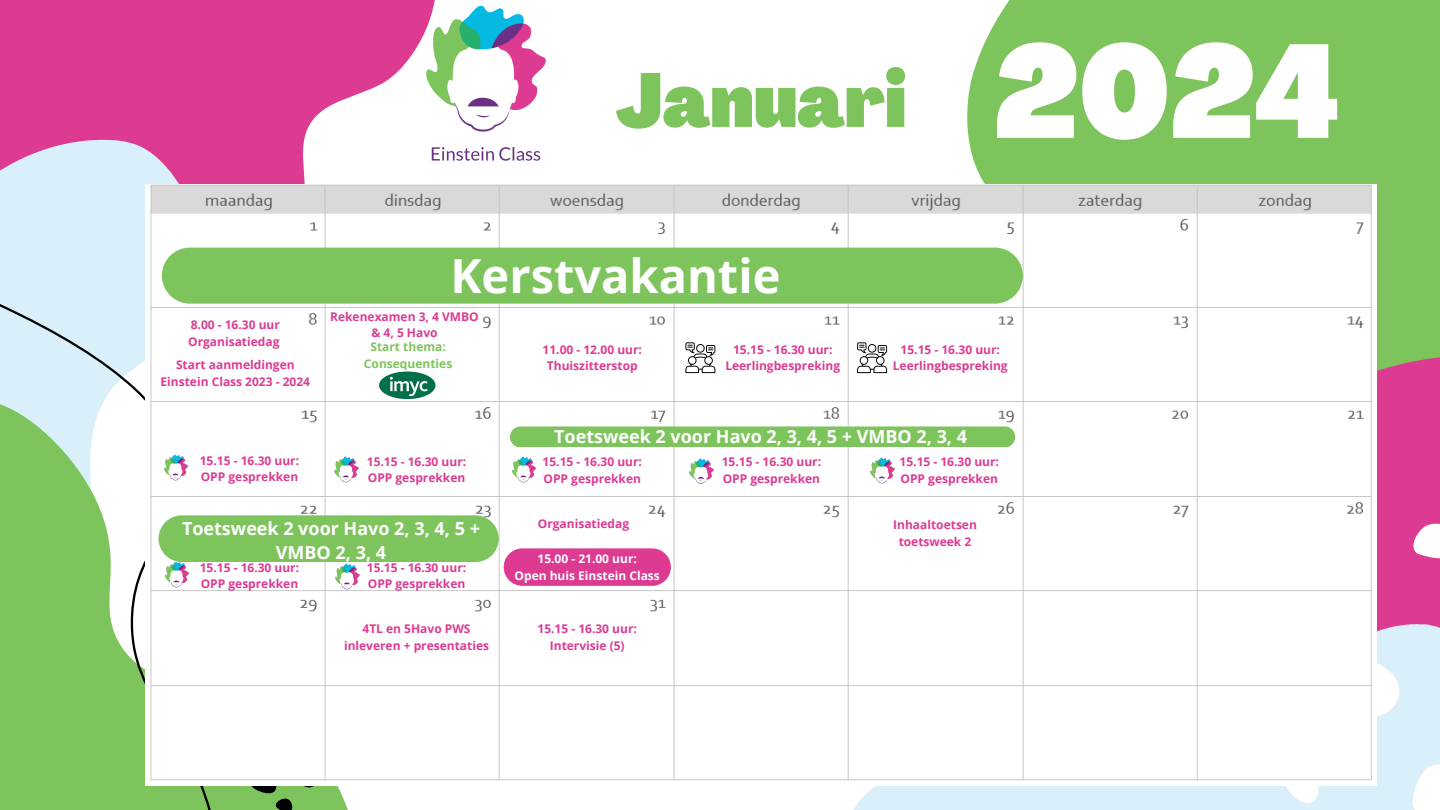
<style>
.page{position:relative;width:1440px;height:810px;background:#fff}
.page>*{position:absolute;margin:0;border:0;box-sizing:border-box;transform-origin:0 0}
.t1{font:900 condensed 130px "Agrandir";color:#fff}
.t2{font:900 condensed 75px "Agrandir";color:#7ec45c}
.t3{font:700 47px "Open Sans";color:#fff}
.t4{font:700 18px/24.8px "Open Sans";color:#fff;text-align:center}
.t5{font:700 12px/16.5px "Open Sans";color:#dd3a92;text-align:center}
.t6{font:700 12px "Open Sans";color:#fff}
.t7{font:700 12px/16.5px "Open Sans";color:#7ec45c;text-align:center}
</style>
<div class="page">
<svg style="left:0;top:0;width:435px;height:184px;fill:#dd3a92"></svg>
<div style="left:967px;top:0;width:473px;height:348px;background:#7ec45c"></div>
<svg style="left:0;top:126px;width:207px;height:178px;background:#d9c9e3"></svg>
<svg style="left:224px;top:786px;width:119px;height:24px;background:#72b054"></svg>
<svg style="left:0;top:304px;width:220px;height:506px;background:#a4d495"></svg>
<img style="left:417px;top:7px;width:129px;height:177px">
<div style="left:1377px;top:348px;width:63px;height:276px;background:#dd3a92"></div>
<div style="left:853px;top:624px;width:587px;height:186px;background:#d9eff9"></div>
<svg style="left:1412px;top:757px;width:28px;height:53px"></svg>
<svg style="left:1376px;top:656px;width:46px;height:89px"></svg>
<svg style="left:1408px;top:519px;width:32px;height:43px"></svg>
<svg style="left:1280px;top:786px;width:40px;height:24px"></svg>
<img style="left:145px;top:184px;width:1231px;height:602px">
<div style="left:162px;top:248px;width:861px;height:56px;background:#7ec45c;border-radius:28px"></div>
<img style="left:379px;top:370px;width:58px;height:29px">
<img style="left:162px;top:455px;width:28px;height:27px">
<img style="left:333px;top:457px;width:28px;height:27px">
<img style="left:510px;top:457px;width:29px;height:27px">
<img style="left:687px;top:458px;width:29px;height:27px">
<img style="left:868px;top:458px;width:29px;height:27px">
<div style="left:510px;top:426px;width:505px;height:21px;background:#7ec45c"></div>
<div style="left:159px;top:515px;width:340px;height:47px;background:#7ec45c"></div>
<img style="left:163px;top:562px;width:28px;height:27px">
<img style="left:334px;top:564px;width:28px;height:27px">
<div style="left:504px;top:548px;width:167px;height:38px;background:#dd3a92;border-radius:19px"></div>
<svg style="left:685px;top:342px;width:30px;height:31px"></svg>
<svg style="left:857px;top:342px;width:30px;height:31px"></svg>
<p class="t2" style="left:615px;top:71px;width:292px">Januari</p>
<p class="t1" style="left:994px;top:40px;width:349px">2024</p>
<p class="t5" style="left:191px;top:316px;width:91px">8.00 - 16.30 uur</p>
<p class="t5" style="left:188px;top:333px;width:93px">Organisatiedag</p>
<p class="t5" style="left:161px;top:356px;width:151px">Start aanmeldingen<br>Einstein Class 2023 - 2024</p>
<p class="t5" style="left:200px;top:452px;width:101px">15.15 - 16.30 uur:</p>
<p class="t5" style="left:201px;top:468px;width:99px">OPP gesprekken</p>
<p class="t3" style="left:450px;top:243px;width:332px">Kerstvakantie</p>
<p class="t5" style="left:330px;top:308px;width:150px">Rekenexamen 3, 4 VMBO &amp; 4, 5 Havo</p>
<p class="t7" style="left:364px;top:338px;width:90px">Start thema:<br>Consequenties</p>
<p class="t5" style="left:543px;top:341px;width:101px">11.00 - 12.00 uur:</p>
<p class="t5" style="left:547px;top:357px;width:92px">Thuiszitterstop</p>
<p class="t5" style="left:725px;top:341px;width:116px">15.15 - 16.30 uur:<br>Leerlingbespreking</p>
<p class="t5" style="left:893px;top:341px;width:116px">15.15 - 16.30 uur:<br>Leerlingbespreking</p>
<p class="t5" style="left:367px;top:453px;width:101px">15.15 - 16.30 uur:</p>
<p class="t5" style="left:368px;top:469px;width:99px">OPP gesprekken</p>
<p class="t4" style="left:554px;top:424px;width:414px">Toetsweek 2 voor Havo 2, 3, 4, 5 + VMBO 2, 3, 4</p>
<p class="t5" style="left:543px;top:454px;width:101px">15.15 - 16.30 uur:</p>
<p class="t5" style="left:544px;top:470px;width:99px">OPP gesprekken</p>
<p class="t5" style="left:722px;top:454px;width:101px">15.15 - 16.30 uur:</p>
<p class="t5" style="left:723px;top:470px;width:99px">OPP gesprekken</p>
<p class="t5" style="left:900px;top:454px;width:101px">15.15 - 16.30 uur:</p>
<p class="t5" style="left:901px;top:470px;width:99px">OPP gesprekken</p>
<p class="t4" style="left:182px;top:515px;width:299px">Toetsweek 2 voor Havo 2, 3, 4, 5 +<br>VMBO 2, 3, 4</p>
<p class="t5" style="left:200px;top:559px;width:101px">15.15 - 16.30 uur:</p>
<p class="t5" style="left:201px;top:575px;width:99px">OPP gesprekken</p>
<p class="t5" style="left:367px;top:559px;width:101px">15.15 - 16.30 uur:</p>
<p class="t5" style="left:368px;top:575px;width:99px">OPP gesprekken</p>
<p class="t5" style="left:538px;top:515px;width:93px">Organisatiedag</p>
<p class="t6" style="left:538px;top:551px;width:101px">15.00 - 21.00 uur:</p>
<p class="t6" style="left:515px;top:567px;width:147px">Open huis Einstein Class</p>
<p class="t5" style="left:344px;top:620px;width:147px">4TL en 5Havo PWS inleveren + presentaties</p>
<p class="t5" style="left:538px;top:620px;width:101px">15.15 - 16.30 uur:</p>
<p class="t5" style="left:550px;top:637px;width:76px">Intervisie (5)</p>
<p class="t5" style="left:893px;top:516px;width:85px">Inhaaltoetsen toetsweek 2</p>
</div>
